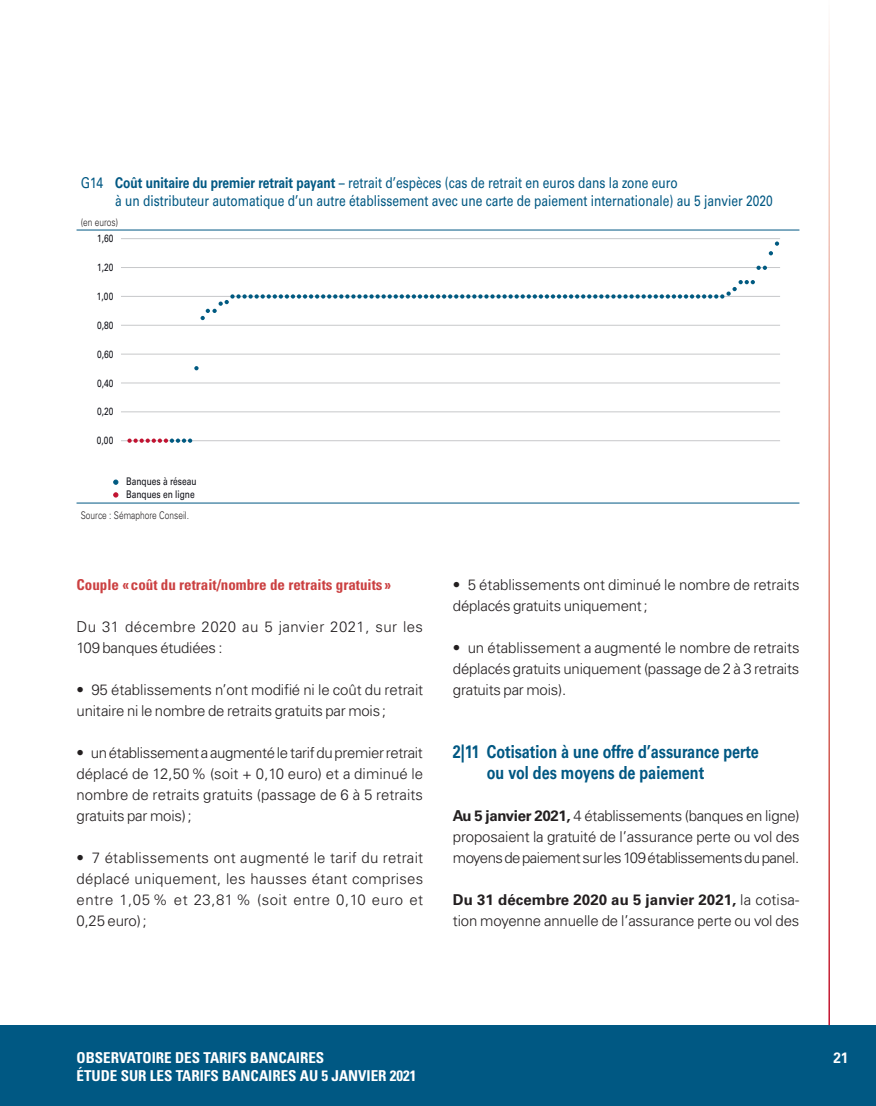
<style>
.page{position:relative;width:876px;height:1106px;background:#fff}
.page>*{position:absolute;margin:0;border:0;box-sizing:border-box;transform-origin:0 0}
.t1{font:700 18px/21px "Univers LT Std";color:#005883;scale:.8 1}
.t2{font:300 15px/21px "Univers LT Std";letter-spacing:-.01em;color:#231f20;text-align:justify}
.t3{font:15px/18px "Univers LT Std";color:#005883;scale:.8 1}
.t4{font:700 condensed 15px "Univers LT Std";color:#fff}
.t5{font:300 15px/21px "Univers LT Std";letter-spacing:.03em;color:#231f20}
.t6{font:700 condensed 15px "Univers LT Std";color:#cb4041}
.t7{font:700 15px "Univers LT Std";color:#fff;scale:.9 1}
.t8{font:10.5px/12.8px "Univers LT Std";color:#0d0e15;scale:.8 1}
.t9{font:300 10.5px "Univers LT Std";color:#231f20;scale:.8 1}
.s1{font-weight:700}
</style>
<div class="page">
<div style="left:0;top:1025px;width:876px;height:81px;background:#005883"></div>
<hr style="left:77px;top:502px;width:722px;height:1px;background:#005883">
<hr style="left:77px;top:230px;width:722px;height:1px;background:#005883">
<hr style="left:121px;top:238px;width:659px;height:1px;background:#c7c8ca">
<hr style="left:121px;top:267px;width:659px;height:1px;background:#c7c8ca">
<hr style="left:121px;top:296px;width:659px;height:1px;background:#c7c8ca">
<hr style="left:121px;top:325px;width:659px;height:1px;background:#c7c8ca">
<hr style="left:121px;top:354px;width:659px;height:1px;background:#c7c8ca">
<hr style="left:121px;top:382px;width:659px;height:1px;background:#c7c8ca">
<hr style="left:121px;top:411px;width:659px;height:1px;background:#c7c8ca">
<hr style="left:121px;top:440px;width:659px;height:1px;background:#c7c8ca">
<svg style="left:113px;top:480px;width:5px;height:4px"></svg>
<svg style="left:113px;top:492px;width:5px;height:5px"></svg>
<svg style="left:127px;top:438px;width:65px;height:5px"></svg>
<svg style="left:194px;top:366px;width:5px;height:4px"></svg>
<svg style="left:201px;top:280px;width:554px;height:40px"></svg>
<svg style="left:769px;top:241px;width:10px;height:14px"></svg>
<svg style="left:756px;top:266px;width:11px;height:4px"></svg>
<p class="t3" style="left:115px;top:174px;width:824px;text-indent:-34px">G14 <span class="s1">Coût unitaire du premier retrait payant</span> – retrait d’espèces (cas de retrait en euros dans la zone euro<br>à un distributeur automatique d’un autre établissement avec une carte de paiement internationale) au 5 janvier 2020</p>
<p class="t9" style="left:81px;top:216px;width:48px">(en euros)</p>
<p class="t8" style="left:97px;top:232px;width:22px">1,60</p>
<p class="t8" style="left:97px;top:261px;width:22px">1,20</p>
<p class="t8" style="left:97px;top:290px;width:22px">1,00</p>
<p class="t8" style="left:97px;top:319px;width:22px">0,80</p>
<p class="t8" style="left:97px;top:348px;width:22px">0,60</p>
<p class="t8" style="left:97px;top:376px;width:22px">0,40</p>
<p class="t8" style="left:97px;top:405px;width:22px">0,20</p>
<p class="t8" style="left:97px;top:434px;width:22px">0,00</p>
<p class="t8" style="left:126px;top:475px;width:90px">Banques à réseau<br>Banques en ligne</p>
<p class="t9" style="left:81px;top:509px;width:137px">Source : Sémaphore Conseil.</p>
<p class="t6" style="left:77px;top:576px;width:316px">Couple «coût du retrait/nombre de retraits gratuits »</p>
<p class="t5" style="left:77px;top:616px;width:348px">Du 31 décembre 2020 au 5 janvier 2021, sur les<br>109 banques étudiées :</p>
<p class="t2" style="left:77px;top:679px;width:348px">• 95 établissements n’ont modifié ni le coût du retrait unitaire ni le nombre de retraits gratuits par mois;</p>
<p class="t2" style="left:77px;top:742px;width:348px">• un établissement a augmenté le tarif du premier retrait déplacé de 12,50% (soit + 0,10 euro) et a diminué le nombre de retraits gratuits (passage de 6 à 5 retraits gratuits par mois);</p>
<p class="t2" style="left:77px;top:847px;width:348px">• 7 établissements ont augmenté le tarif du retrait déplacé uniquement, les hausses étant comprises entre 1,05 % et 23,81 % (soit entre 0,10 euro et 0,25 euro);</p>
<p class="t2" style="left:453px;top:574px;width:348px">• 5 établissements ont diminué le nombre de retraits déplacés gratuits uniquement;</p>
<p class="t2" style="left:453px;top:637px;width:348px">• un établissement a augmenté le nombre de retraits déplacés gratuits uniquement (passage de 2 à 3 retraits gratuits par mois).</p>
<p class="t1" style="left:487px;top:741px;width:342px;text-indent:-34px">2|11 Cotisation à une offre d’assurance perte ou vol des moyens de paiement</p>
<p class="t2" style="left:453px;top:805px;width:348px"><span class="s1">Au 5 janvier 2021,</span> 4 établissements (banques en ligne) proposaient la gratuité de l’assurance perte ou vol des moyens de paiement sur les 109 établissements du panel.</p>
<p class="t2" style="left:453px;top:889px;width:348px"><span class="s1">Du 31 décembre 2020 au 5 janvier 2021,</span> la cotisa&shy;tion moyenne annuelle de l’assurance perte ou vol des</p>
<p class="t4" style="left:77px;top:1048px;width:249px">OBSERVATOIRE DES TARIFS BANCAIRES</p>
<p class="t7" style="left:833px;top:1049px;width:18px">21</p>
<p class="t4" style="left:77px;top:1066px;width:341px">ÉTUDE SUR LES TARIFS BANCAIRES AU 5 JANVIER 2021</p>
</div>
